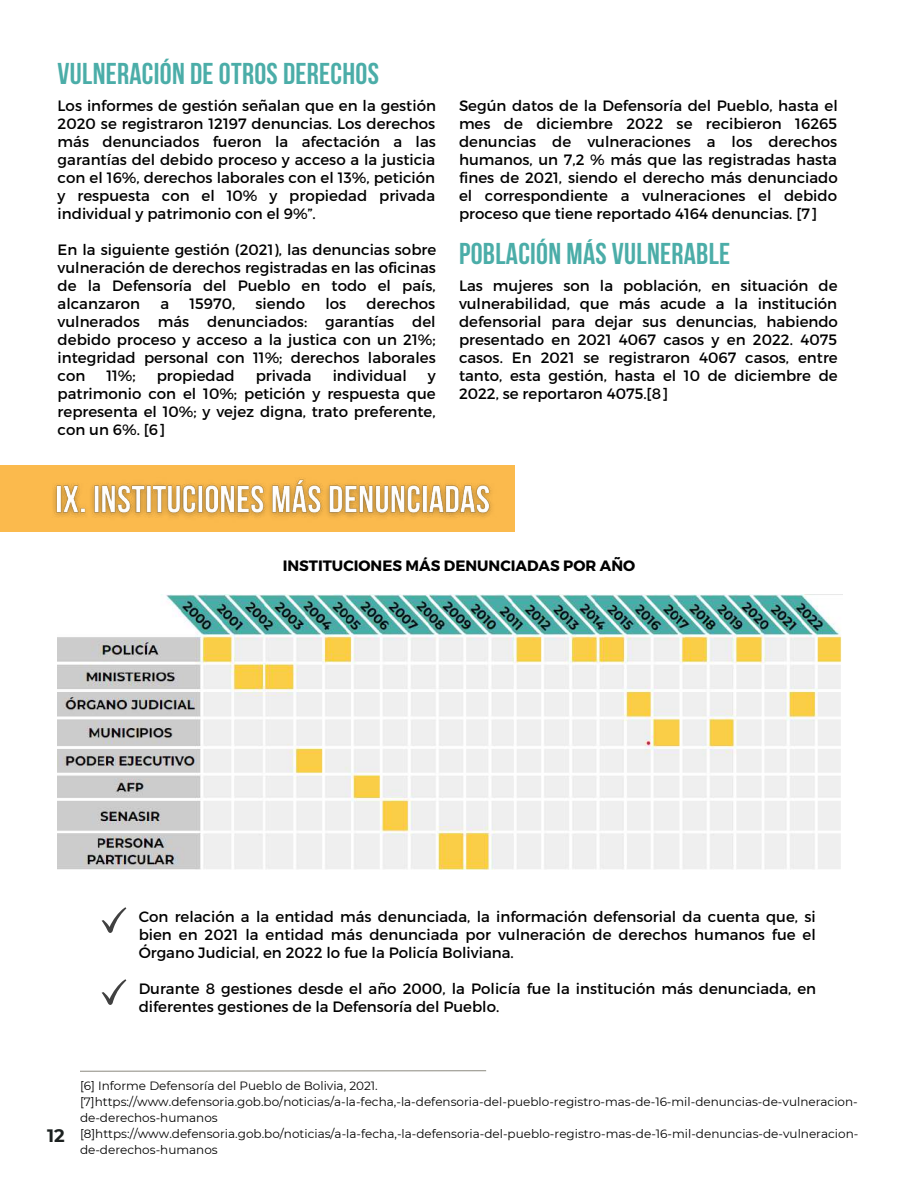
<style>
.page{position:relative;width:918px;height:1188px;background:#fff}
.page>*{position:absolute;margin:0;border:0;box-sizing:border-box;transform-origin:0 0}
.t1{font:700 30px "Bebas Neue";letter-spacing:.01em;color:#4bada8}
.t2{font:700 18px "Montserrat";color:#1c2120}
.t3{font:15px/18px "Montserrat";color:#000;text-align:justify}
.t4{font:700 15px "Montserrat";color:#000}
.t5{font:12px/16px "Montserrat";color:#000}
</style>
<div class="page">
<svg style="left:80px;top:1070px;width:407px;height:2px"></svg>
<div style="left:0;top:465px;width:515px;height:67px;background:#fbba4d"></div>
<svg style="left:102px;top:907px;width:24px;height:26px"></svg>
<svg style="left:102px;top:979px;width:24px;height:26px"></svg>
<img style="left:58px;top:594px;width:785px;height:276px">
<img style="left:53px;top:479px;width:439px;height:39px">
<h1 class="t1" style="left:58px;top:62px;width:323px">VULNERACIÓN DE OTROS DERECHOS</h1>
<p class="t3" style="left:58px;top:96px;width:380px">Los informes de gestión señalan que en la gestión 2020 se registraron 12197 denuncias. Los derechos más denunciados fueron la afectación a las garantías del debido proceso y acceso a la justicia con el 16%, derechos laborales con el 13%, petición y respuesta con el 10% y propiedad privada individual y patrimonio con el 9%”.</p>
<p class="t3" style="left:58px;top:240px;width:380px">En la siguiente gestión (2021), las denuncias sobre vulneración de derechos registradas en las oficinas de la Defensoría del Pueblo en todo el país, alcanzaron</p>
<p class="t3" style="left:160px;top:294px;width:10px">a</p>
<p class="t3" style="left:189px;top:294px;width:47px">15970,</p>
<p class="t3" style="left:256px;top:294px;width:51px">siendo</p>
<p class="t3" style="left:325px;top:294px;width:22px">los</p>
<p class="t3" style="left:58px;top:294px;width:380px;text-indent:309px">derechos vulnerados más denunciados: garantías del debido proceso y acceso a la justica con un 21%; integridad personal con 11%; derechos laborales con</p>
<p class="t3" style="left:106px;top:366px;width:31px">11%;</p>
<p class="t3" style="left:157px;top:366px;width:79px">propiedad</p>
<p class="t3" style="left:256px;top:366px;width:58px">privada</p>
<p class="t3" style="left:333px;top:366px;width:76px">individual</p>
<p class="t3" style="left:58px;top:366px;width:380px;text-indent:370px">y patrimonio con el 10%; petición y respuesta que representa el 10%; y vejez digna, trato preferente, con un 6%. [6]</p>
<p class="t3" style="left:459px;top:96px;width:380px">Según datos de la Defensoría del Pueblo, hasta el mes de diciembre 2022 se recibieron 16265 denuncias de vulneraciones a los derechos humanos, un 7,2 % más que las registradas hasta fines de 2021, siendo el derecho más denunciado el correspondiente a vulneraciones el debido proceso que tiene reportado 4164 denuncias. [7]</p>
<h1 class="t1" style="left:459px;top:242px;width:273px">POBLACIÓN MÁS VULNERABLE</h1>
<p class="t3" style="left:459px;top:276px;width:381px">Las mujeres son la población, en situación de vulnerabilidad, que más acude a la institución defensorial para dejar sus denuncias, habiendo presentado en 2021 4067 casos y en 2022. 4075 casos. En 2021 se registraron 4067 casos, entre tanto, esta gestión, hasta el 10 de diciembre de 2022, se reportaron 4075.[8]</p>
<p class="t4" style="left:283px;top:556px;width:354px">INSTITUCIONES MÁS DENUNCIADAS POR AÑO</p>
<p class="t3" style="left:139px;top:907px;width:679px">Con relación a la entidad más denunciada, la información defensorial da cuenta que, si bien en 2021 la entidad más denunciada por vulneración de derechos humanos fue el Órgano Judicial, en 2022 lo fue la Policía Boliviana.</p>
<p class="t3" style="left:139px;top:979px;width:679px">Durante 8 gestiones desde el año 2000, la Policía fue la institución más denunciada, en diferentes gestiones de la Defensoría del Pueblo.</p>
<p class="t2" style="left:47px;top:1125px;width:19px">12</p>
<p class="t5" style="left:80px;top:1077px;width:780px">[6] Informe Defensoría del Pueblo de Bolivia, 2021. [7]https://www.defensoria.gob.bo/noticias/a-la-fecha,-la-defensoria-del-pueblo-registro-mas-de-16-mil-denuncias-de-vulneracion&shy;de-derechos-humanos [8]https://www.defensoria.gob.bo/noticias/a-la-fecha,-la-defensoria-del-pueblo-registro-mas-de-16-mil-denuncias-de-vulneracion&shy;de-derechos-humanos</p>
</div>
